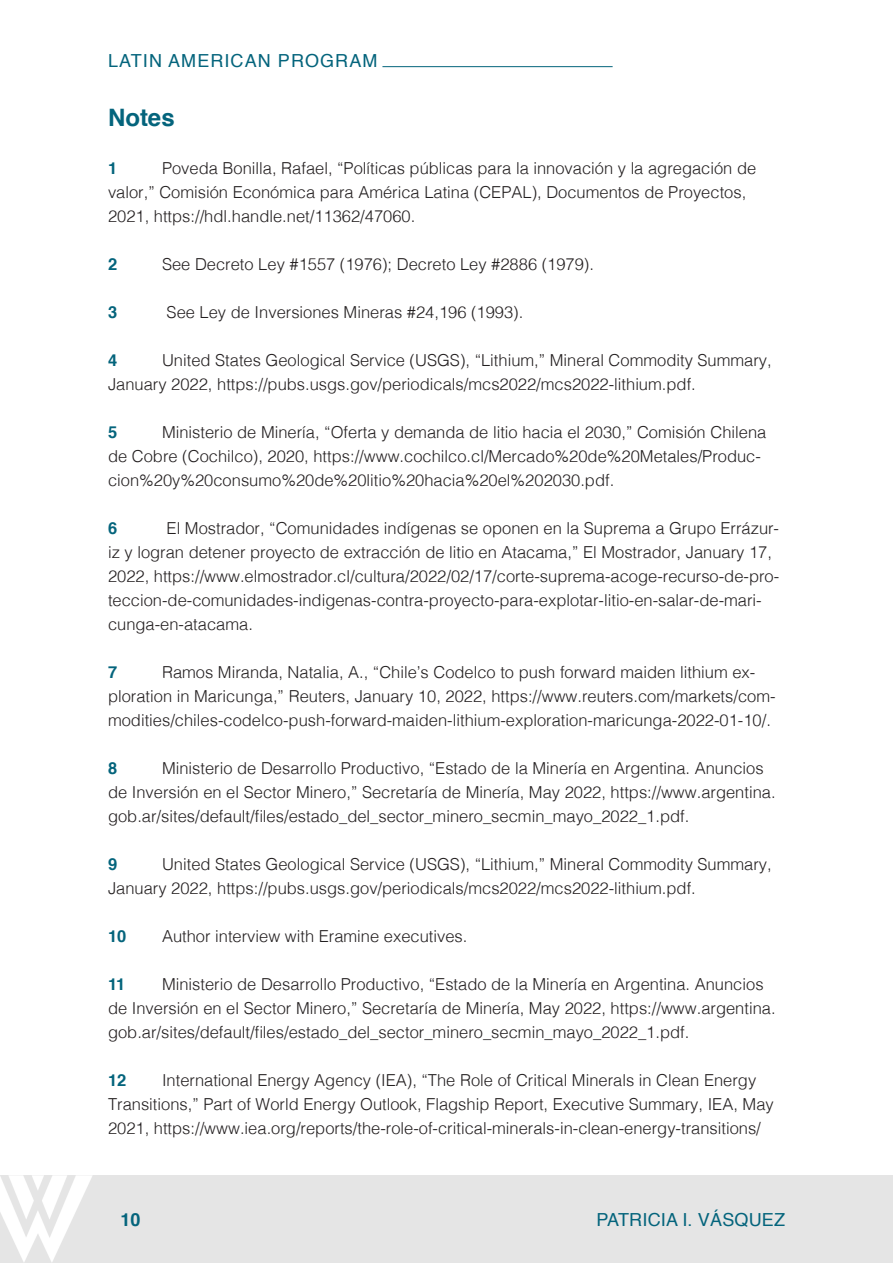
<style>
.page{position:relative;width:893px;height:1263px;background:#fff}
.page>*{position:absolute;margin:0;border:0;box-sizing:border-box;transform-origin:0 0}
.t1{font:700 24px "Helvetica";color:#04647c}
.t2{font:18px "Helvetica";letter-spacing:.06em;color:#04647c}
.t3{font:18px "Helvetica";letter-spacing:.01em;color:#04647c}
.t4{font:700 18px "Helvetica";color:#04647c}
.t5{font:300 16.5px/24px "Helvetica";color:#231f20}
.t6{font:700 16.5px "Helvetica";color:#04647c}
</style>
<div class="page">
<div style="left:0;top:1176px;width:893px;height:87px;background:#e5e5e5"></div>
<img style="left:0;top:1176px;width:92px;height:86px">
<hr style="left:382px;top:66px;width:231px;height:1px;background:#04647c">
<p class="t2" style="left:108px;top:47px;width:271px">LATIN AMERICAN PROGRAM</p>
<p class="t1" style="left:108px;top:98px;width:68px">Notes</p>
<p class="t6" style="left:108px;top:155px;width:11px">1</p>
<p class="t5" style="left:108px;top:155px;width:650px;text-indent:54px">Poveda Bonilla, Rafael, “Políticas públicas para la innovación y la agregación de valor,” Comisión Económica para América Latina (CEPAL), Documentos de Proyectos,<br>2021, https://hdl.handle.net/11362/47060.</p>
<p class="t6" style="left:108px;top:251px;width:11px">2</p>
<p class="t5" style="left:162px;top:251px;width:433px">See Decreto Ley #1557 (1976); Decreto Ley #2886 (1979).</p>
<p class="t6" style="left:108px;top:299px;width:11px">3</p>
<p class="t5" style="left:167px;top:299px;width:358px">See Ley de Inversiones Mineras #24,196 (1993).</p>
<p class="t6" style="left:108px;top:347px;width:11px">4</p>
<p class="t5" style="left:108px;top:347px;width:665px;text-indent:54px">United States Geological Service (USGS), “Lithium,” Mineral Commodity Summary,<br>January 2022, https://pubs.usgs.gov/periodicals/mcs2022/mcs2022-lithium.pdf.</p>
<p class="t6" style="left:108px;top:419px;width:11px">5</p>
<p class="t5" style="left:108px;top:419px;width:660px;text-indent:54px">Ministerio de Minería, “Oferta y demanda de litio hacia el 2030,” Comisión Chilena de Cobre (Cochilco), 2020, https://www.cochilco.cl/Mercado%20de%20Metales/Produc&shy;cion%20y%20consumo%20de%20litio%20hacia%20el%202030.pdf.</p>
<p class="t6" style="left:108px;top:515px;width:11px">6</p>
<p class="t5" style="left:108px;top:515px;width:673px;text-indent:59px">El Mostrador, “Comunidades indígenas se oponen en la Suprema a Grupo Errázur&shy;iz y logran detener proyecto de extracción de litio en Atacama,” El Mostrador, January 17, 2022, https://www.elmostrador.cl/cultura/2022/02/17/corte-suprema-acoge-recurso-de-pro&shy;teccion-de-comunidades-indigenas-contra-proyecto-para-explotar-litio-en-salar-de-mari&shy;cunga-en-atacama.</p>
<p class="t6" style="left:108px;top:659px;width:11px">7</p>
<p class="t5" style="left:108px;top:659px;width:669px;text-indent:54px">Ramos Miranda, Natalia, A., “Chile’s Codelco to push forward maiden lithium ex&shy;ploration in Maricunga,” Reuters, January 10, 2022, https://www.reuters.com/markets/com&shy;modities/chiles-codelco-push-forward-maiden-lithium-exploration-maricunga-2022-01-10/.</p>
<p class="t6" style="left:108px;top:755px;width:11px">8</p>
<p class="t5" style="left:108px;top:755px;width:669px;text-indent:54px">Ministerio de Desarrollo Productivo, “Estado de la Minería en Argentina. Anuncios de Inversión en el Sector Minero,” Secretaría de Minería, May 2022, https://www.argentina. gob.ar/sites/default/files/estado_del_sector_minero_secmin_mayo_2022_1.pdf.</p>
<p class="t6" style="left:108px;top:851px;width:11px">9</p>
<p class="t5" style="left:108px;top:851px;width:665px;text-indent:54px">United States Geological Service (USGS), “Lithium,” Mineral Commodity Summary,<br>January 2022, https://pubs.usgs.gov/periodicals/mcs2022/mcs2022-lithium.pdf.</p>
<p class="t6" style="left:108px;top:923px;width:20px">10</p>
<p class="t5" style="left:162px;top:923px;width:307px">Author interview with Eramine executives.</p>
<p class="t6" style="left:108px;top:971px;width:19px">11</p>
<p class="t5" style="left:108px;top:971px;width:669px;text-indent:54px">Ministerio de Desarrollo Productivo, “Estado de la Minería en Argentina. Anuncios de Inversión en el Sector Minero,” Secretaría de Minería, May 2022, https://www.argentina. gob.ar/sites/default/files/estado_del_sector_minero_secmin_mayo_2022_1.pdf.</p>
<p class="t6" style="left:108px;top:1067px;width:20px">12</p>
<p class="t5" style="left:108px;top:1067px;width:667px;text-indent:54px">International Energy Agency (IEA), “The Role of Critical Minerals in Clean Energy<br>Transitions,” Part of World Energy Outlook, Flagship Report, Executive Summary, IEA, May<br>2021, https://www.iea.org/reports/the-role-of-critical-minerals-in-clean-energy-transitions/</p>
<p class="t4" style="left:120px;top:1205px;width:22px">10</p>
<p class="t3" style="left:596px;top:1206px;width:190px">PATRICIA I. VÁSQUEZ</p>
</div>
